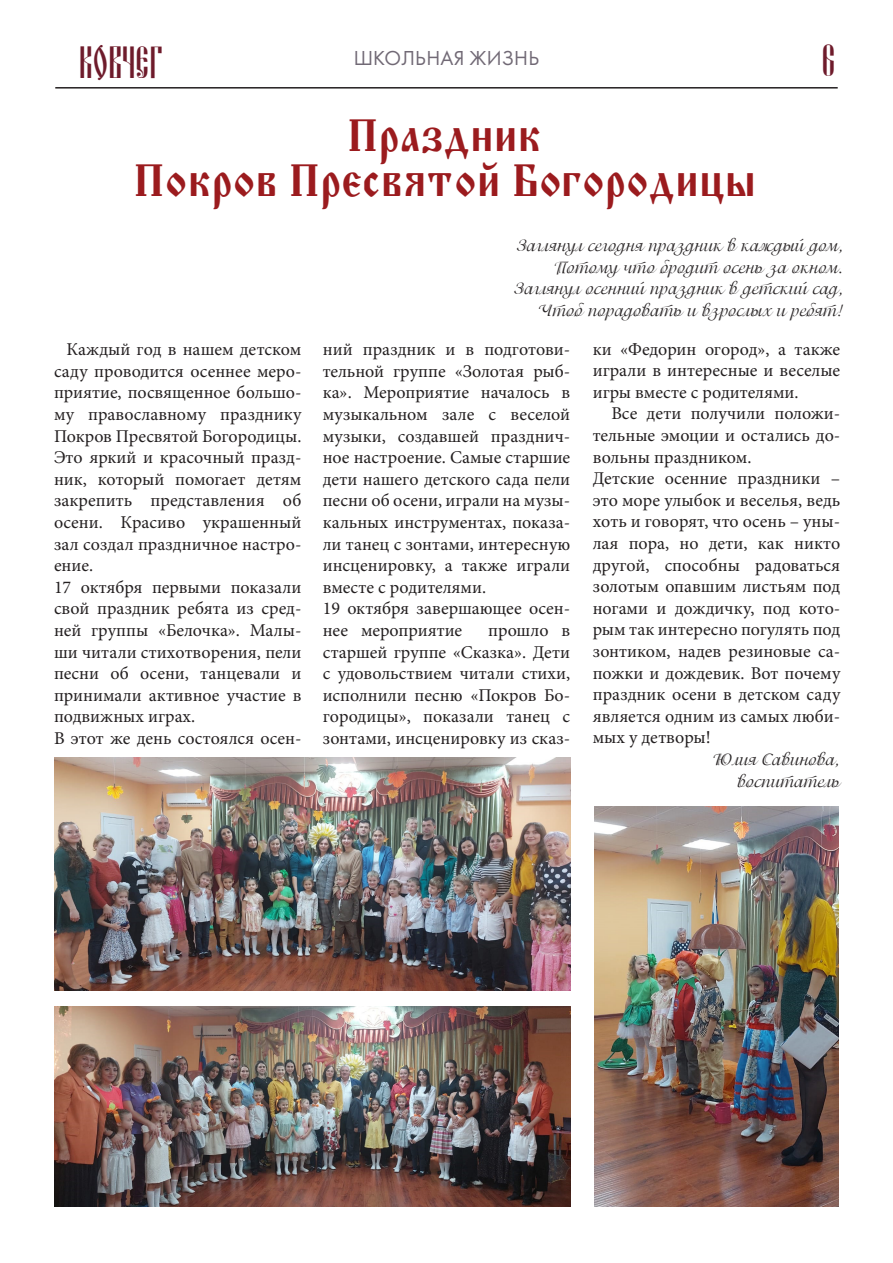
<style>
.page{position:relative;width:893px;height:1263px;background:#fff}
.page>*{position:absolute;margin:0;border:0;box-sizing:border-box;transform-origin:0 0}
.t1{font:45px "Russian Land Cyrillic Sinod";color:#6e1b2b}
.t2{font:44.55px "Preslav";letter-spacing:.03em;color:#9b1b1e;scale:.91 1}
.t3{font:21px "Futura PT";letter-spacing:.01em;color:#716975}
.t4{font:18px/21.6px "Minion Pro";color:#231f20;text-align:justify}
.t5{font:18px "PG Isadora Cyr Pro";color:#231f20}
</style>
<div class="page">
<hr style="left:55px;top:87px;width:783px;height:2px;background:#231f20">
<img style="left:54px;top:757px;width:516px;height:233px">
<img style="left:594px;top:807px;width:245px;height:399px">
<img style="left:54px;top:1006px;width:516px;height:200px">
<p class="t1" style="left:79px;top:38px;width:86px">Ковчег</p>
<p class="t1" style="left:822px;top:35px;width:14px">6</p>
<p class="t3" style="left:354px;top:45px;width:187px">ШКОЛЬНАЯ ЖИЗНЬ</p>
<p class="t2" style="left:348px;top:104px;width:213px">Праздник</p>
<p class="t2" style="left:135px;top:149px;width:683px">Покров Пресвятой Богородицы</p>
<p class="t5" style="left:517px;top:235px;width:328px">Заглянул сегодня праздник в каждый дом,</p>
<p class="t5" style="left:554px;top:257px;width:291px">Потому что бродит осень за окном.</p>
<p class="t5" style="left:514px;top:279px;width:331px">Заглянул осенний праздник в детский сад,</p>
<p class="t5" style="left:538px;top:300px;width:307px">Чтоб порадовать и взрослых и ребят!</p>
<p class="t4" style="left:54px;top:339px;width:249px;text-indent:13px">Каждый год в нашем детском саду проводится осеннее меро&shy;приятие, посвященное большо&shy;му православному празднику Покров Пресвятой Богородицы.<br>Это яркий и красочный празд&shy;ник, который помогает детям закрепить представления об осени. Красиво украшенный зал создал праздничное настро&shy;ение.</p>
<p class="t4" style="left:54px;top:576px;width:249px">17 октября первыми показали свой праздник ребята из сред&shy;ней группы «Белочка». Малы&shy;ши читали стихотворения, пели песни об осени, танцевали и принимали активное участие в подвижных играх.</p>
<p class="t4" style="left:54px;top:727px;width:249px">В этот же день состоялся осен-</p>
<p class="t4" style="left:323px;top:339px;width:249px">ний праздник и в подготови&shy;тельной группе «Золотая рыб&shy;ка». Мероприятие началось в музыкальном зале с веселой музыки, создавшей празднич&shy;ное настроение. Самые старшие дети нашего детского сада пели песни об осени, играли на музы&shy;кальных инструментах, показа&shy;ли танец с зонтами, интересную инсценировку, а также играли вместе с родителями.</p>
<p class="t4" style="left:323px;top:598px;width:249px">19 октября завершающее осен&shy;нее мероприятие</p>
<p class="t4" style="left:323px;top:619px;width:249px;text-indent:165px">прошло в старшей группе «Сказка». Дети с удовольствием читали стихи, исполнили песню «Покров Бо&shy;городицы», показали танец с зонтами, инсценировку из сказ-</p>
<p class="t4" style="left:593px;top:338px;width:249px">ки «Федорин огород», а также играли в интересные и веселые игры вместе с родителями.</p>
<p class="t4" style="left:593px;top:403px;width:249px;text-indent:19px">Все дети получили положи&shy;тельные эмоции и остались до&shy;вольны праздником.</p>
<p class="t4" style="left:593px;top:468px;width:249px">Детские осенние праздники – это море улыбок и веселья, ведь хоть и говорят, что осень – уны&shy;лая пора, но дети, как никто другой, способны радоваться золотым опавшим листьям под ногами и дождичку, под кото&shy;рым так интересно погулять под зонтиком, надев резиновые са&shy;пожки и дождевик. Вот почему праздник осени в детском саду является одним из самых люби&shy;мых у детворы!</p>
<p class="t5" style="left:713px;top:749px;width:129px">Юлия Савинова,</p>
<p class="t5" style="left:737px;top:771px;width:104px">воспитатель</p>
</div>
